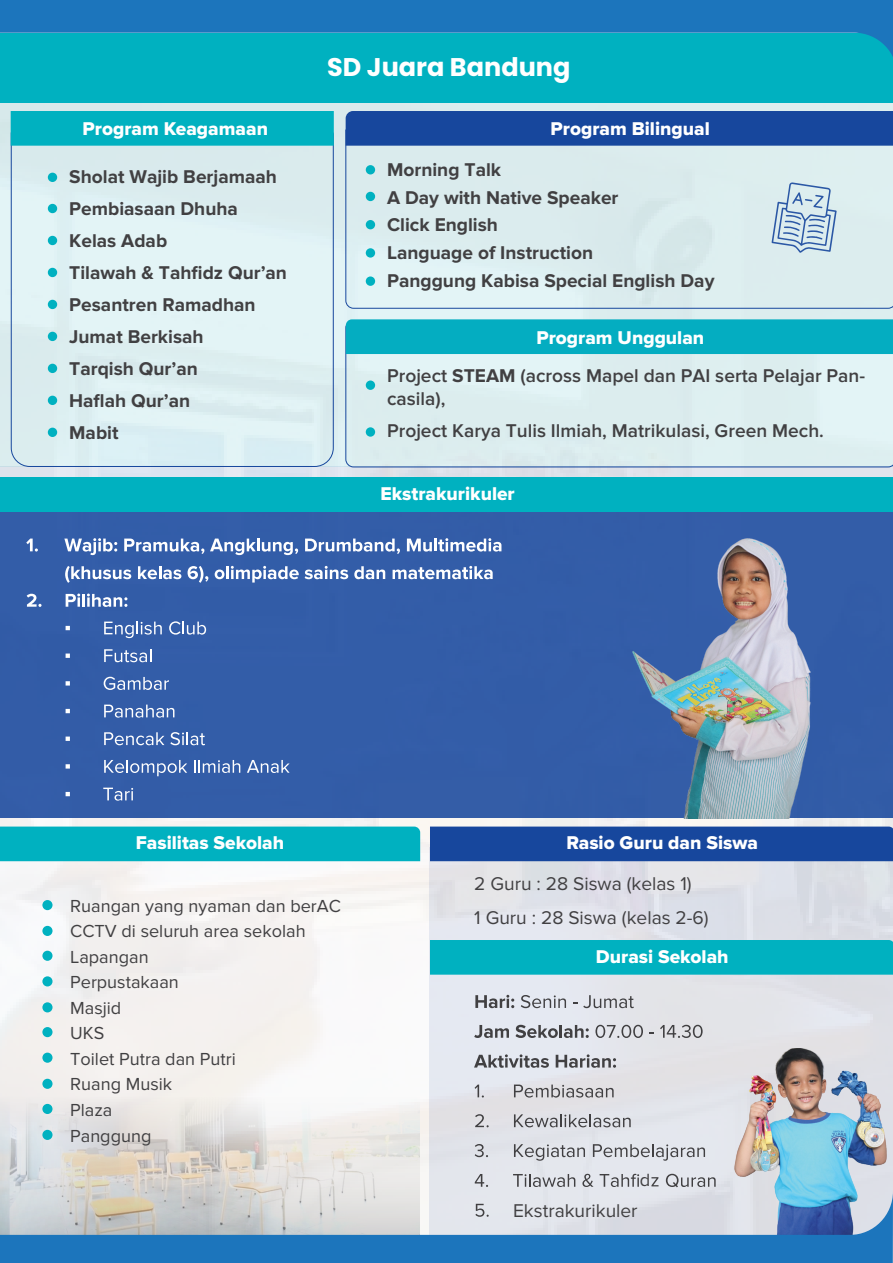
<style>
.page{position:relative;width:893px;height:1263px;background:#fff}
.page>*{position:absolute;margin:0;border:0;box-sizing:border-box;transform-origin:0 0}
.t1{font:700 25.5px "Poppins";color:#fff}
.t2{font:700 19.2px/32px "Proxima Nova";color:#414042}
.t3{font:19.2px "Proxima Nova Extrabld";color:#fff}
.t4{font:600 19.2px/23.4px "Proxima Nova";color:#414042}
.t5{font:19.2px/34px "Proxima Nova";color:#414042}
.t6{font:18.3px "Proxima Nova";color:#414042}
.t7{font:18.15px/25.5px "Proxima Nova";color:#414042}
.s1{font-weight:700}
</style>
<div class="page">
<img style="left:0;top:466px;width:893px;height:725px">
<div style="left:0;top:477px;width:893px;height:341px;background:#335da8"></div>
<div style="left:0;top:33px;width:893px;height:433px;background:#dceeef"></div>
<svg style="left:475px;top:995px;width:39px;height:13px"></svg>
<svg style="left:521px;top:995px;width:45px;height:13px"></svg>
<svg style="left:573px;top:995px;width:61px;height:13px"></svg>
<svg style="left:474px;top:1025px;width:35px;height:13px"></svg>
<svg style="left:515px;top:1025px;width:74px;height:13px"></svg>
<svg style="left:595px;top:1025px;width:48px;height:13px"></svg>
<svg style="left:660px;top:1025px;width:43px;height:13px"></svg>
<svg style="left:474px;top:1054px;width:75px;height:14px"></svg>
<svg style="left:556px;top:1054px;width:60px;height:14px"></svg>
<svg style="left:475px;top:1084px;width:9px;height:13px"></svg>
<svg style="left:514px;top:1084px;width:100px;height:13px"></svg>
<svg style="left:475px;top:1114px;width:14px;height:13px"></svg>
<svg style="left:514px;top:1114px;width:117px;height:13px;background:#b3b4b9"></svg>
<svg style="left:475px;top:1144px;width:13px;height:13px"></svg>
<svg style="left:514px;top:1144px;width:71px;height:17px"></svg>
<svg style="left:593px;top:1144px;width:112px;height:17px;background:#bfc2c7"></svg>
<svg style="left:475px;top:1174px;width:13px;height:13px"></svg>
<svg style="left:513px;top:1174px;width:62px;height:13px"></svg>
<svg style="left:582px;top:1174px;width:11px;height:13px"></svg>
<svg style="left:600px;top:1174px;width:39px;height:13px"></svg>
<svg style="left:651px;top:1177px;width:7px;height:9px"></svg>
<svg style="left:666px;top:1174px;width:50px;height:13px"></svg>
<svg style="left:11px;top:146px;width:323px;height:321px"></svg>
<svg style="left:345px;top:129px;width:548px;height:180px"></svg>
<svg style="left:345px;top:324px;width:548px;height:144px"></svg>
<div style="left:48px;top:173px;width:9px;height:9px;background:#00b1c0;border-radius:50%"></div>
<div style="left:48px;top:204px;width:9px;height:9px;background:#00b1c0;border-radius:50%"></div>
<div style="left:48px;top:236px;width:9px;height:9px;background:#00b1c0;border-radius:50%"></div>
<div style="left:48px;top:268px;width:9px;height:9px;background:#00b1c0;border-radius:50%"></div>
<div style="left:48px;top:300px;width:9px;height:9px;background:#00b1c0;border-radius:50%"></div>
<div style="left:48px;top:332px;width:9px;height:9px;background:#00b1c0;border-radius:50%"></div>
<div style="left:48px;top:364px;width:9px;height:9px;background:#00b1c0;border-radius:50%"></div>
<div style="left:48px;top:396px;width:9px;height:9px;background:#00b1c0;border-radius:50%"></div>
<div style="left:48px;top:428px;width:9px;height:9px;background:#00b1c0;border-radius:50%"></div>
<div style="left:11px;top:111px;width:323px;height:35px;background:#00b1c0"></div>
<div style="left:42px;top:900px;width:11px;height:10px;background:#00b1c0;border-radius:50%"></div>
<div style="left:42px;top:926px;width:11px;height:10px;background:#00b1c0;border-radius:50%"></div>
<div style="left:42px;top:951px;width:11px;height:10px;background:#00b1c0;border-radius:50%"></div>
<div style="left:42px;top:976px;width:11px;height:10px;background:#00b1c0;border-radius:50%"></div>
<div style="left:42px;top:1002px;width:11px;height:10px;background:#00b1c0;border-radius:50%"></div>
<div style="left:42px;top:1027px;width:11px;height:10px;background:#00b1c0;border-radius:50%"></div>
<div style="left:42px;top:1052px;width:11px;height:11px;background:#00b1c0;border-radius:50%"></div>
<div style="left:42px;top:1079px;width:11px;height:10px;background:#00b1c0;border-radius:50%"></div>
<div style="left:42px;top:1104px;width:11px;height:10px;background:#00b1c0;border-radius:50%"></div>
<div style="left:42px;top:1130px;width:11px;height:10px;background:#00b1c0;border-radius:50%"></div>
<div style="left:0;top:826px;width:420px;height:35px;background:#00b1c0"></div>
<div style="left:430px;top:940px;width:463px;height:35px;background:#00b1c0"></div>
<div style="left:430px;top:826px;width:463px;height:35px;background:#17479d"></div>
<div style="left:366px;top:165px;width:9px;height:9px;background:#00b1c0;border-radius:50%"></div>
<div style="left:366px;top:192px;width:9px;height:9px;background:#00b1c0;border-radius:50%"></div>
<div style="left:366px;top:220px;width:9px;height:9px;background:#00b1c0;border-radius:50%"></div>
<div style="left:366px;top:248px;width:9px;height:10px;background:#00b1c0;border-radius:50%"></div>
<div style="left:366px;top:276px;width:9px;height:10px;background:#00b1c0;border-radius:50%"></div>
<div style="left:366px;top:380px;width:9px;height:10px;background:#00b1c0;border-radius:50%"></div>
<div style="left:366px;top:427px;width:9px;height:10px;background:#00b1c0;border-radius:50%"></div>
<div style="left:0;top:477px;width:893px;height:35px;background:#00b1c0"></div>
<svg style="left:26px;top:539px;width:12px;height:12px"></svg>
<svg style="left:64px;top:538px;width:53px;height:17px"></svg>
<svg style="left:124px;top:539px;width:80px;height:15px"></svg>
<svg style="left:210px;top:539px;width:88px;height:16px"></svg>
<svg style="left:305px;top:539px;width:95px;height:15px"></svg>
<svg style="left:407px;top:538px;width:94px;height:14px"></svg>
<svg style="left:65px;top:566px;width:66px;height:17px"></svg>
<svg style="left:138px;top:566px;width:43px;height:13px"></svg>
<svg style="left:188px;top:566px;width:20px;height:17px"></svg>
<svg style="left:215px;top:566px;width:84px;height:16px"></svg>
<svg style="left:305px;top:566px;width:43px;height:13px"></svg>
<svg style="left:354px;top:566px;width:31px;height:13px"></svg>
<svg style="left:393px;top:566px;width:100px;height:13px"></svg>
<svg style="left:27px;top:594px;width:15px;height:13px"></svg>
<svg style="left:66px;top:593px;width:61px;height:14px"></svg>
<svg style="left:66px;top:626px;width:4px;height:4px"></svg>
<svg style="left:104px;top:622px;width:58px;height:16px"></svg>
<svg style="left:169px;top:621px;width:37px;height:14px"></svg>
<svg style="left:66px;top:653px;width:4px;height:5px"></svg>
<svg style="left:104px;top:649px;width:47px;height:13px"></svg>
<svg style="left:66px;top:681px;width:4px;height:4px"></svg>
<svg style="left:104px;top:677px;width:65px;height:13px"></svg>
<svg style="left:66px;top:709px;width:4px;height:4px"></svg>
<svg style="left:104px;top:705px;width:70px;height:13px"></svg>
<svg style="left:66px;top:736px;width:4px;height:5px"></svg>
<svg style="left:104px;top:732px;width:60px;height:13px"></svg>
<svg style="left:170px;top:732px;width:35px;height:13px"></svg>
<svg style="left:66px;top:764px;width:4px;height:4px"></svg>
<svg style="left:104px;top:760px;width:83px;height:16px"></svg>
<svg style="left:194px;top:760px;width:46px;height:13px"></svg>
<svg style="left:247px;top:760px;width:43px;height:13px"></svg>
<svg style="left:66px;top:792px;width:4px;height:4px"></svg>
<svg style="left:103px;top:788px;width:30px;height:13px"></svg>
<svg style="left:772px;top:182px;width:65px;height:71px"></svg>
<img style="left:734px;top:1049px;width:152px;height:142px">
<img style="left:632px;top:538px;width:178px;height:280px">
<div style="left:0;top:33px;width:893px;height:70px;background:#00b1c0"></div>
<svg style="left:0;top:0;width:893px;height:57px;fill:#1c75bc"></svg>
<div style="left:346px;top:111px;width:547px;height:35px;background:#17479d"></div>
<div style="left:346px;top:319px;width:547px;height:35px;background:#04adc1"></div>
<svg style="left:0;top:1191px;width:893px;height:72px;background:#84abcc"></svg>
<p class="t3" style="left:83px;top:118px;width:187px">Program Keagamaan</p>
<p class="t2" style="left:69px;top:161px;width:219px">Sholat Wajib Berjamaah<br>Pembiasaan Dhuha<br>Kelas Adab<br>Tilawah &amp; Tahfidz Qur’an<br>Pesantren Ramadhan<br>Jumat Berkisah<br>Tarqish Qur’an<br>Haflah Qur’an<br>Mabit</p>
<h1 class="t1" style="left:327px;top:52px;width:245px">SD Juara Bandung</h1>
<p class="t3" style="left:551px;top:118px;width:161px">Program Bilingual</p>
<p class="t2" style="left:387px;top:156px;width:329px;line-height:27.6px">Morning Talk<br>A Day with Native Speaker<br>Click English<br>Language of Instruction<br>Panggung Kabisa Special English Day</p>
<p class="t3" style="left:536px;top:326px;width:169px">Program Unggulan</p>
<p class="t4" style="left:387px;top:364px;width:480px">Project <span class="s1">STEAM</span> (across Mapel dan PAI serta Pelajar Pan&shy;casila),</p>
<p class="t4" style="left:387px;top:419px;width:438px">Project Karya Tulis Ilmiah, Matrikulasi, Green Mech.</p>
<p class="t3" style="left:380px;top:482px;width:136px">Ekstrakurikuler</p>
<p class="t3" style="left:136px;top:832px;width:150px">Fasilitas Sekolah</p>
<p class="t3" style="left:566px;top:832px;width:193px">Rasio Guru dan Siswa</p>
<p class="t7" style="left:70px;top:893px;width:272px">Ruangan yang nyaman dan berAC<br>CCTV di seluruh area sekolah<br>Lapangan<br>Perpustakaan<br>Masjid<br>UKS<br>Toilet Putra dan Putri<br>Ruang Musik<br>Plaza<br>Panggung</p>
<p class="t5" style="left:474px;top:867px;width:236px">2 Guru : 28 Siswa (kelas 1)<br>1 Guru : 28 Siswa (kelas 2-6)</p>
<p class="t3" style="left:596px;top:945px;width:134px">Durasi Sekolah</p>
<p class="t6" style="left:640px;top:1170px;width:12px">d</p>
<p class="t5" style="left:513px;top:1193px;width:126px">Ekstrakurikuler</p>
</div>
